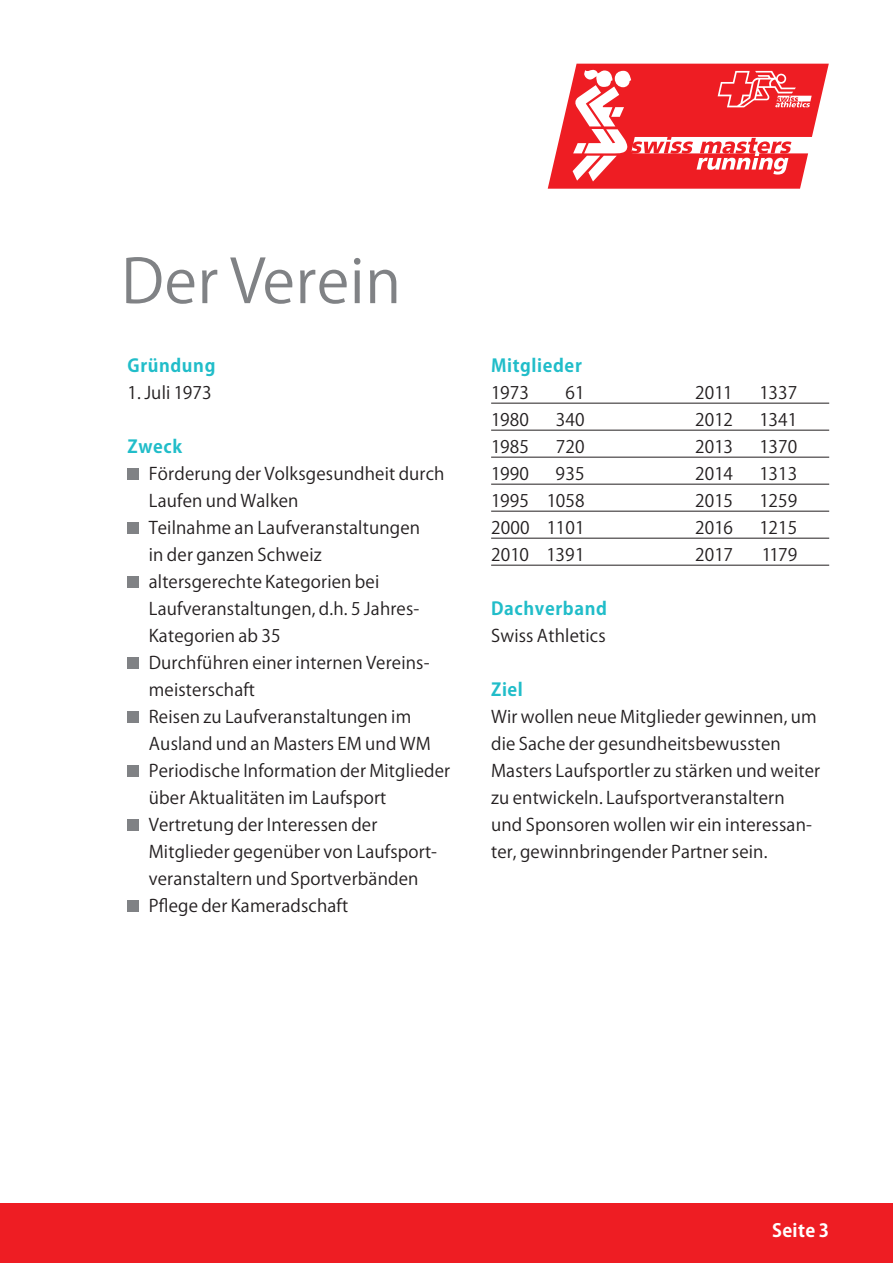
<style>
.page{position:relative;width:893px;height:1263px;background:#fff}
.page>*{position:absolute;margin:0;border:0;box-sizing:border-box;transform-origin:0 0}
.titel{font:60px "Koz Go Pro";letter-spacing:.01em;color:#808285}
.t1{font:700 18px "Koz Go Pro";letter-spacing:.02em;color:#fff}
.ut{font:700 17.7px "Koz Go Pro";letter-spacing:.035em;color:#21bdc9}
.gt{font:17.25px/27px "Koz Go Pro";letter-spacing:.01em;color:#231f20}
</style>
<div class="page">
<div style="left:0;top:1203px;width:893px;height:60px;background:#ee1d23"></div>
<svg style="left:548px;top:64px;width:281px;height:125px"></svg>
<div style="left:778px;top:75px;width:6px;height:7px;background:#ee1d23;border-radius:50%"></div>
<div style="left:128px;top:468px;width:11px;height:12px;background:#808285"></div>
<div style="left:128px;top:522px;width:11px;height:12px;background:#808285"></div>
<div style="left:128px;top:576px;width:11px;height:12px;background:#808285"></div>
<div style="left:128px;top:657px;width:11px;height:12px;background:#808285"></div>
<div style="left:128px;top:711px;width:11px;height:12px;background:#808285"></div>
<div style="left:128px;top:765px;width:11px;height:12px;background:#808285"></div>
<div style="left:128px;top:819px;width:11px;height:12px;background:#808285"></div>
<div style="left:128px;top:900px;width:11px;height:12px;background:#808285"></div>
<hr style="left:491px;top:403px;width:338px;height:1px;background:#231f20">
<hr style="left:491px;top:430px;width:338px;height:1px;background:#231f20">
<hr style="left:491px;top:457px;width:338px;height:1px;background:#231f20">
<hr style="left:491px;top:484px;width:338px;height:1px;background:#231f20">
<hr style="left:491px;top:511px;width:338px;height:1px;background:#231f20">
<hr style="left:491px;top:538px;width:338px;height:1px;background:#231f20">
<hr style="left:491px;top:565px;width:338px;height:1px;background:#231f20">
<p class="titel" style="left:121px;top:242px;width:281px">Der Verein</p>
<p class="ut" style="left:128px;top:354px;width:89px">Gründung</p>
<p class="gt" style="left:128px;top:379px;width:86px">1. Juli 1973</p>
<p class="ut" style="left:128px;top:435px;width:56px">Zweck</p>
<p class="gt" style="left:149px;top:460px;width:297px">Förderung der Volksgesundheit durch<br>Laufen und Walken</p>
<p class="gt" style="left:149px;top:514px;width:273px">Teilnahme an Laufveranstaltungen in der ganzen Schweiz</p>
<p class="gt" style="left:149px;top:568px;width:272px">altersgerechte Kategorien bei<br>Laufveranstaltungen, d.h. 5 Jahres-<br>Kategorien ab 35</p>
<p class="gt" style="left:149px;top:649px;width:282px">Durchführen einer internen Vereins&shy;meisterschaft</p>
<p class="gt" style="left:149px;top:703px;width:283px">Reisen zu Laufveranstaltungen im<br>Ausland und an Masters EM und WM</p>
<p class="gt" style="left:149px;top:757px;width:303px">Periodische Information der Mitglieder über Aktualitäten im Laufsport</p>
<p class="gt" style="left:149px;top:811px;width:289px">Vertretung der Interessen der<br>Mitglieder gegenüber von Laufsport&shy;veranstaltern und Sportverbänden</p>
<p class="gt" style="left:149px;top:892px;width:201px">Pflege der Kameradschaft</p>
<p class="ut" style="left:491px;top:354px;width:92px">Mitglieder</p>
<p class="gt" style="left:491px;top:379px;width:39px">1973</p>
<p class="gt" style="left:565px;top:379px;width:21px">61</p>
<p class="gt" style="left:695px;top:379px;width:39px">2011</p>
<p class="gt" style="left:759px;top:379px;width:39px">1337</p>
<p class="gt" style="left:491px;top:406px;width:39px">1980</p>
<p class="gt" style="left:556px;top:406px;width:30px">340</p>
<p class="gt" style="left:695px;top:406px;width:39px">2012</p>
<p class="gt" style="left:759px;top:406px;width:39px">1341</p>
<p class="gt" style="left:491px;top:433px;width:39px">1985</p>
<p class="gt" style="left:556px;top:433px;width:30px">720</p>
<p class="gt" style="left:695px;top:433px;width:39px">2013</p>
<p class="gt" style="left:759px;top:433px;width:39px">1370</p>
<p class="gt" style="left:491px;top:460px;width:39px">1990</p>
<p class="gt" style="left:556px;top:460px;width:30px">935</p>
<p class="gt" style="left:695px;top:460px;width:39px">2014</p>
<p class="gt" style="left:759px;top:460px;width:39px">1313</p>
<p class="gt" style="left:491px;top:487px;width:95px">1995 1058</p>
<p class="gt" style="left:695px;top:487px;width:39px">2015</p>
<p class="gt" style="left:759px;top:487px;width:39px">1259</p>
<p class="gt" style="left:491px;top:514px;width:95px">2000 1101</p>
<p class="gt" style="left:695px;top:514px;width:39px">2016</p>
<p class="gt" style="left:759px;top:514px;width:39px">1215</p>
<p class="gt" style="left:491px;top:541px;width:95px">2010 1391</p>
<p class="gt" style="left:695px;top:541px;width:39px">2017</p>
<p class="gt" style="left:762px;top:541px;width:37px">1179</p>
<p class="ut" style="left:491px;top:597px;width:117px">Dachverband</p>
<p class="gt" style="left:491px;top:622px;width:116px">Swiss Athletics</p>
<p class="ut" style="left:491px;top:678px;width:33px">Ziel</p>
<p class="gt" style="left:491px;top:703px;width:331px">Wir wollen neue Mitglieder gewinnen, um die Sache der gesundheitsbewussten Masters Laufsportler zu stärken und weiter zu entwickeln. Laufsportveranstaltern und Sponsoren wollen wir ein interessan&shy;ter, gewinnbringender Partner sein.</p>
<p class="t1" style="left:772px;top:1219px;width:59px">Seite 3</p>
</div>
